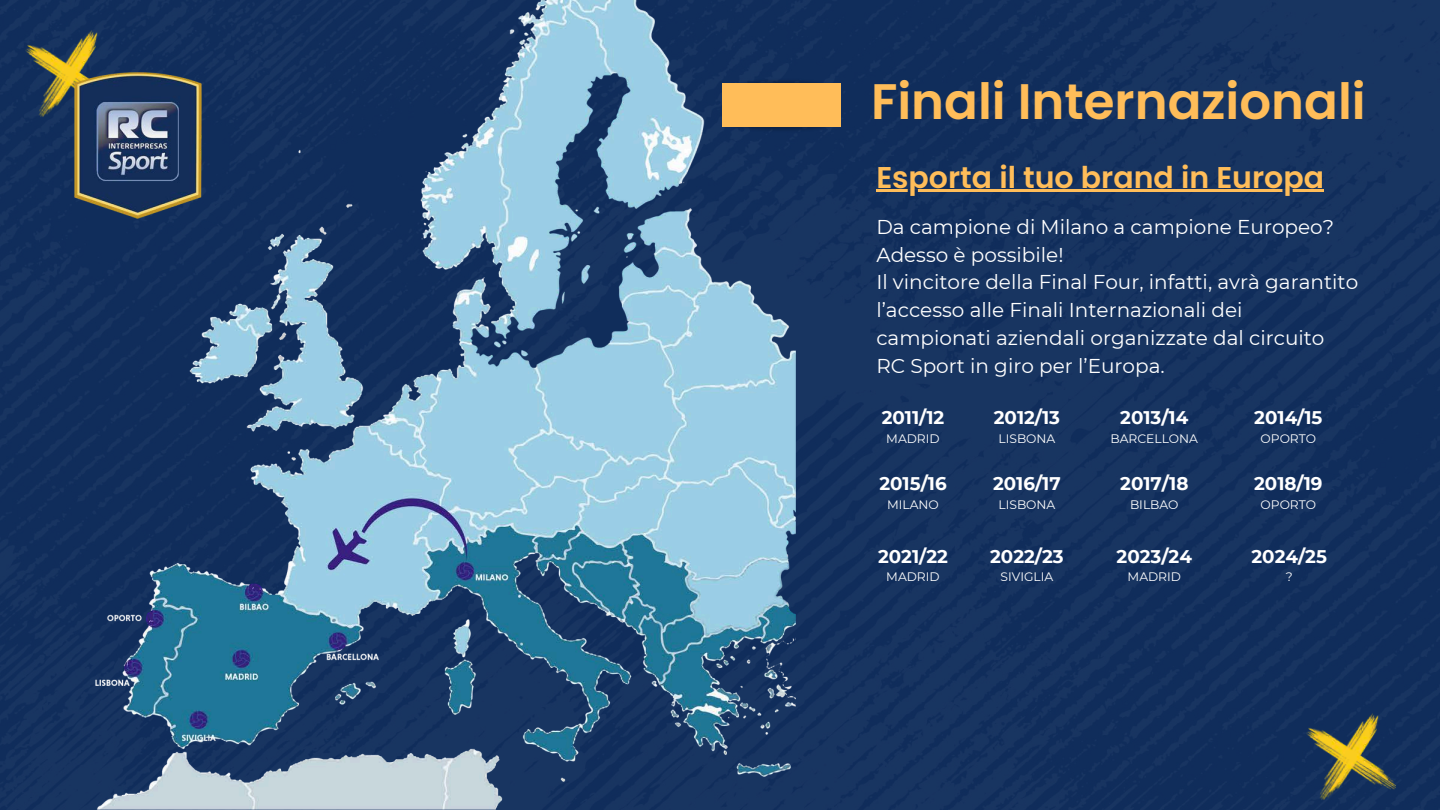
<style>
.page{position:relative;width:1440px;height:810px;background:#fff}
.page>*{position:absolute;margin:0;border:0;box-sizing:border-box;transform-origin:0 0}
.t1{font:600 49.9px "Poppins";color:#ffbd59}
.t2{font:600 30px "Poppins";color:#ffbd59}
.t3{font:20px/27.8px "Montserrat";color:#fff}
.t4{font:700 18.3px "Montserrat";color:#fff}
.t5{font:12.3px "Montserrat";color:#fff}
</style>
<div class="page">
<div style="left:796px;top:0;width:644px;height:810px;background:#183460"></div>
<img style="left:0;top:0;width:796px;height:810px">
<img style="left:720px;top:116px;width:124px;height:22px">
<img style="left:720px;top:73px;width:124px;height:22px">
<div style="left:723px;top:84px;width:118px;height:43px;background:#ffbd59"></div>
<hr style="left:876px;top:189px;width:448px;height:3px;background:#ffbd59">
<img style="left:0;top:0;width:133px;height:182px">
<img style="left:65px;top:73px;width:142px;height:154px">
<img style="left:1281px;top:663px;width:133px;height:147px">
<p class="t1" style="left:871px;top:67px;width:496px">Finali Internazionali</p>
<p class="t2" style="left:876px;top:156px;width:449px">Esporta il tuo brand in Europa</p>
<p class="t3" style="left:876px;top:213px;width:483px">Da campione di Milano a campione Europeo?<br>Adesso è possibile!<br>Il vincitore della Final Four, infatti, avrà garantito l’accesso alle Finali Internazionali dei campionati aziendali organizzate dal circuito RC Sport in giro per l’Europa.</p>
<h4 class="t4" style="left:882px;top:407px;width:64px">2011/12</h4>
<h4 class="t5" style="left:886px;top:431px;width:55px">MADRID</h4>
<h3 class="t4" style="left:879px;top:473px;width:69px">2015/16</h3>
<h3 class="t5" style="left:887px;top:497px;width:53px">MILANO</h3>
<h3 class="t4" style="left:878px;top:545px;width:71px">2021/22</h3>
<h3 class="t5" style="left:886px;top:570px;width:55px">MADRID</h3>
<p class="t4" style="left:994px;top:407px;width:68px">2012/13</p>
<p class="t5" style="left:999px;top:431px;width:58px">LISBONA</p>
<p class="t4" style="left:993px;top:473px;width:69px">2016/17</p>
<p class="t5" style="left:999px;top:497px;width:58px">LISBONA</p>
<h3 class="t4" style="left:990px;top:545px;width:75px">2022/23</h3>
<h3 class="t5" style="left:1001px;top:570px;width:54px">SIVIGLIA</h3>
<h3 class="t4" style="left:1120px;top:407px;width:70px">2013/14</h3>
<h3 class="t5" style="left:1111px;top:431px;width:89px">BARCELLONA</h3>
<p class="t4" style="left:1120px;top:473px;width:70px">2017/18</p>
<p class="t5" style="left:1130px;top:497px;width:50px">BILBAO</p>
<h3 class="t4" style="left:1117px;top:545px;width:77px">2023/24</h3>
<h3 class="t5" style="left:1128px;top:570px;width:55px">MADRID</h3>
<p class="t4" style="left:1254px;top:407px;width:70px">2014/15</p>
<p class="t5" style="left:1261px;top:431px;width:57px">OPORTO</p>
<h3 class="t4" style="left:1254px;top:473px;width:70px">2018/19</h3>
<h3 class="t5" style="left:1261px;top:497px;width:57px">OPORTO</h3>
<h3 class="t4" style="left:1252px;top:545px;width:77px">2024/25</h3>
<h3 class="t5" style="left:1286px;top:570px;width:8px">?</h3>
</div>
